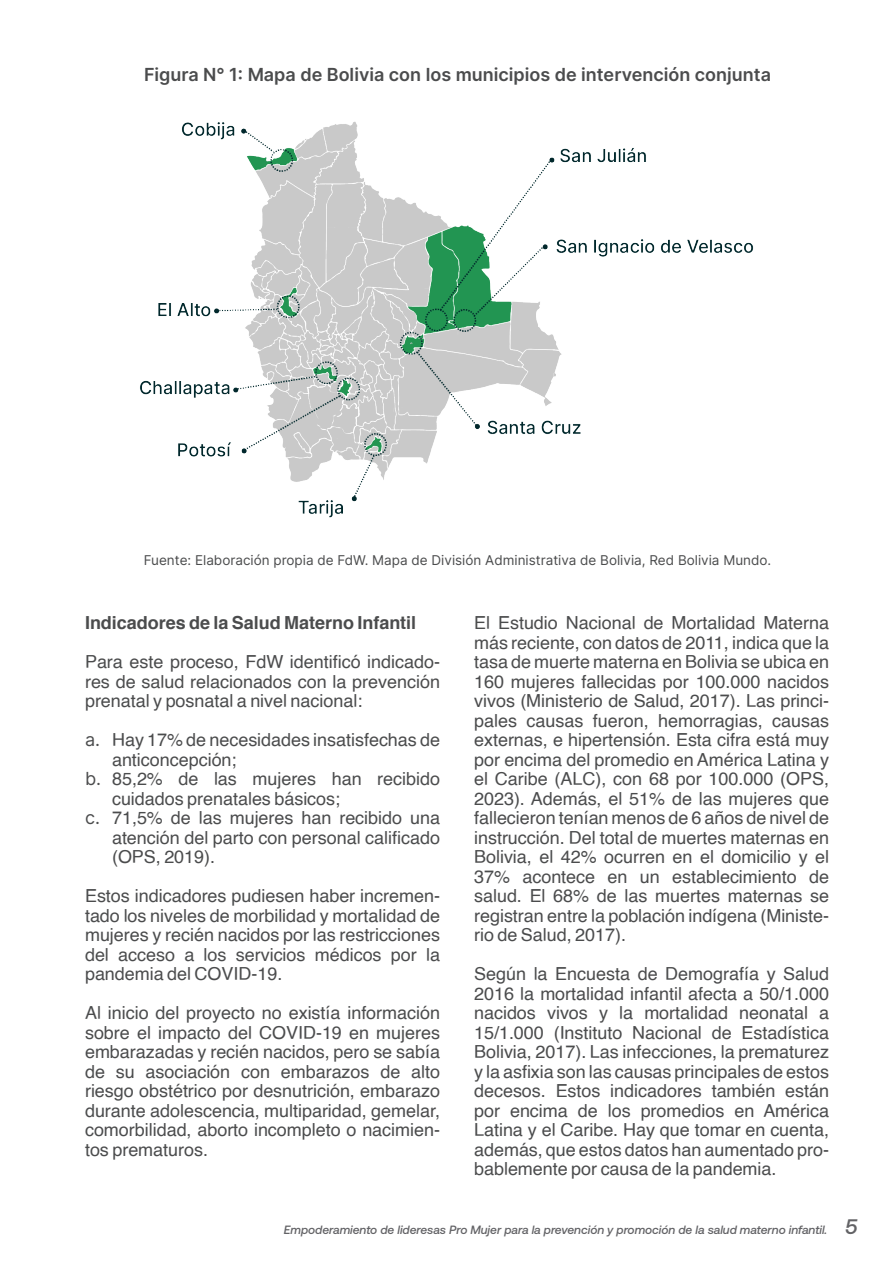
<style>
.page{position:relative;width:893px;height:1263px;background:#fff}
.page>*{position:absolute;margin:0;border:0;box-sizing:border-box;transform-origin:0 0}
.CORREGIDO{font:18px/19.5px "Helvetica";color:#4b4c4d;text-align:justify}
.t1{font:600 18px "Inter";color:#4b4c4d}
.CORREGIDO-2{font:700 18px "Helvetica";color:#4b4c4d}
.t2{font:13.5px "Inter";color:#4b4c4d}
.t3{font:italic 500 12px "Aeonik";color:#636366}
.s1{font-family:"Inter"}
.s2{font-size:21px}
</style>
<div class="page">
<img style="left:140px;top:121px;width:613px;height:396px">
<p class="t1" style="left:144px;top:61px;width:628px">Figura N° 1: Mapa de Bolivia con los municipios de intervención conjunta</p>
<p class="t2" style="left:144px;top:550px;width:629px">Fuente: Elaboración propia de FdW. Mapa de División Administrativa de Bolivia, Red Bolivia Mundo.</p>
<p class="CORREGIDO-2" style="left:85px;top:608px;width:333px">Indicadores de la Salud Materno Infantil</p>
<p class="CORREGIDO" style="left:85px;top:653px;width:357px">Para este proceso, FdW identificó indicado&shy;res de salud relacionados con la prevención prenatal y posnatal a nivel nacional:</p>
<p class="CORREGIDO" style="left:112px;top:731px;width:330px;text-indent:-27px"><span class="s1">a.</span> Hay 17% de necesidades insatisfechas de anticoncepción;</p>
<p class="CORREGIDO" style="left:112px;top:770px;width:330px;text-indent:-27px"><span class="s1">b.</span> 85,2% de las mujeres han recibido cuidados prenatales básicos;</p>
<p class="CORREGIDO" style="left:112px;top:809px;width:329px;text-indent:-27px"><span class="s1">c.</span> 71,5% de las mujeres han recibido una atención del parto con personal calificado (OPS, 2019).</p>
<p class="CORREGIDO" style="left:85px;top:887px;width:357px">Estos indicadores pudiesen haber incremen&shy;tado los niveles de morbilidad y mortalidad de mujeres y recién nacidos por las restricciones del acceso a los servicios médicos por la pandemia del COVID-19.</p>
<p class="CORREGIDO" style="left:85px;top:1004px;width:357px">Al inicio del proyecto no existía información sobre el impacto del COVID-19 en mujeres embarazadas y recién nacidos, pero se sabía de su asociación con embarazos de alto riesgo obstétrico por desnutrición, embarazo durante adolescencia, multiparidad, gemelar, comorbilidad, aborto incompleto o nacimien&shy;tos prematuros.</p>
<p class="CORREGIDO" style="left:474px;top:614px;width:357px">El Estudio Nacional de Mortalidad Materna más reciente, con datos de 2011, indica que la tasa de muerte materna en Bolivia se ubica en 160 mujeres fallecidas por 100.000 nacidos vivos (Ministerio de Salud, 2017). Las princi&shy;pales causas fueron, hemorragias, causas externas, e hipertensión. Esta cifra está muy por encima del promedio en América Latina y el Caribe (ALC), con 68 por 100.000 (OPS, 2023). Además, el 51% de las mujeres que fallecieron tenían menos de 6 años de nivel de instrucción. Del total de muertes maternas en Bolivia, el 42% ocurren en el domicilio y el 37% acontece en un establecimiento de salud. El 68% de las muertes maternas se registran entre la población indígena (Ministe&shy;rio de Salud, 2017).</p>
<p class="CORREGIDO" style="left:474px;top:965px;width:357px">Según la Encuesta de Demografía y Salud 2016 la mortalidad infantil afecta a 50/1.000 nacidos vivos y la mortalidad neonatal a 15/1.000 (Instituto Nacional de Estadística Bolivia, 2017). Las infecciones, la prematurez y la asfixia son las causas principales de estos decesos. Estos indicadores también están por encima de los promedios en América Latina y el Caribe. Hay que tomar en cuenta, además, que estos datos han aumentado pro&shy;bablemente por causa de la pandemia.</p>
<p class="t3" style="left:284px;top:1223px;width:575px">Empoderamiento de lideresas Pro Mujer para la prevención y promoción de la salud materno infantil. <span class="s2">5</span></p>
</div>
